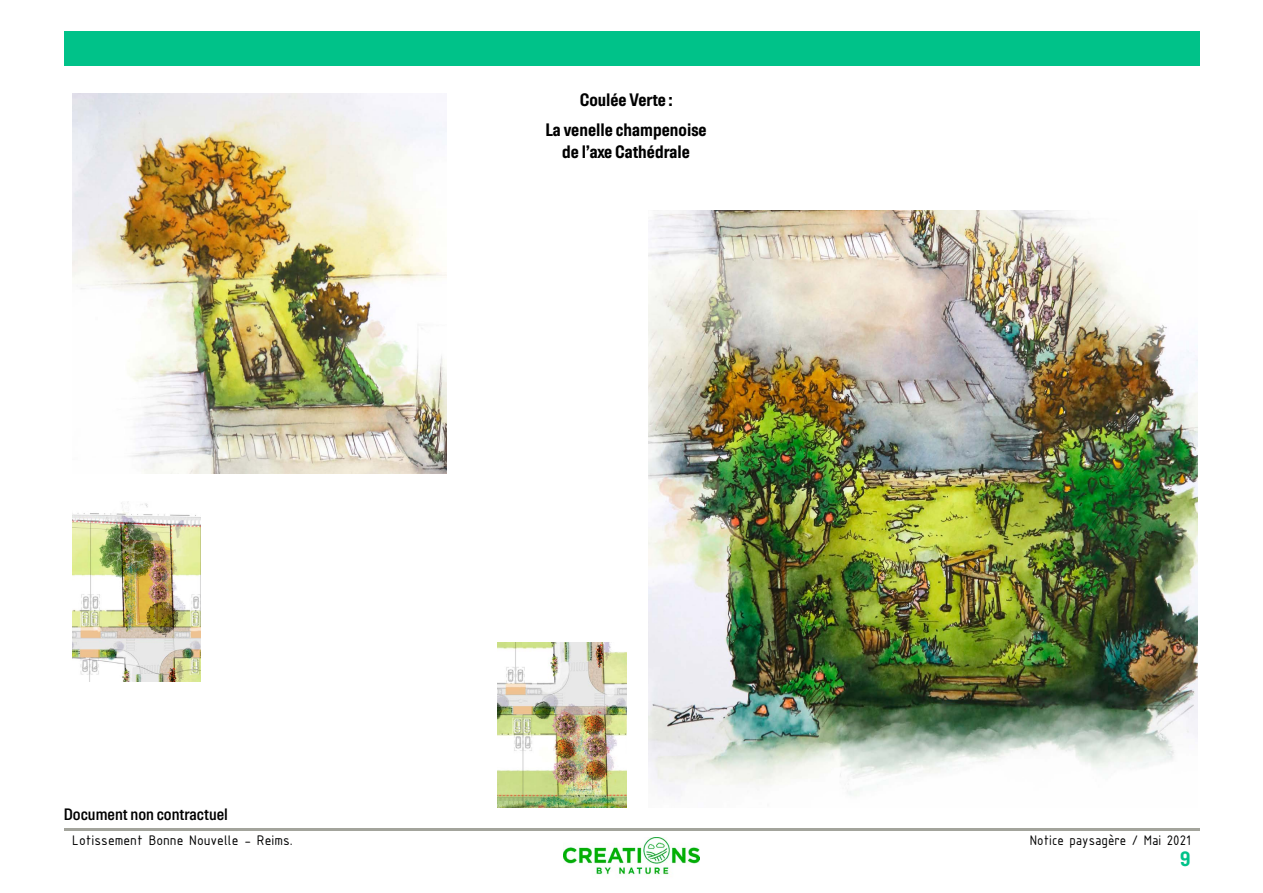
<style>
.page{position:relative;width:1263px;height:893px;background:#fff}
.page>*{position:absolute;margin:0;border:0;box-sizing:border-box;transform-origin:0 0}
.t1{font:700 21px "Hill";color:#00c289}
.t2{font:700 18px/30.2px "Hill";color:#000;text-align:center}
.t3{font:600 16.5px "Hill";color:#000}
.t4{font:15px "ISOCPEUR";color:#000}
.t5{font:15px "ISOCPEUR";color:#000;scale:.95 1}
</style>
<div class="page">
<hr style="left:64px;top:829px;width:1135px;height:2px;background:#a3a49c">
<div style="left:64px;top:32px;width:1135px;height:34px;background:#00c289"></div>
<img style="left:564px;top:837px;width:135px;height:40px">
<img style="left:72px;top:94px;width:374px;height:379px">
<img style="left:648px;top:210px;width:549px;height:587px">
<img style="left:72px;top:502px;width:129px;height:179px">
<img style="left:498px;top:642px;width:128px;height:166px">
<p class="t2" style="left:545px;top:85px;width:163px">Coulée Verte :<br>La venelle champenoise</p>
<p class="t2" style="left:562px;top:137px;width:129px">de l’axe Cathédrale</p>
<p class="t3" style="left:64px;top:805px;width:166px">Document non contractuel</p>
<p class="t4" style="left:72px;top:831px;width:222px">Lotissement Bonne Nouvelle - Reims.</p>
<p class="t5" style="left:1030px;top:831px;width:171px">Notice paysagère / Mai 2021</p>
<p class="t1" style="left:1180px;top:848px;width:12px">9</p>
</div>
